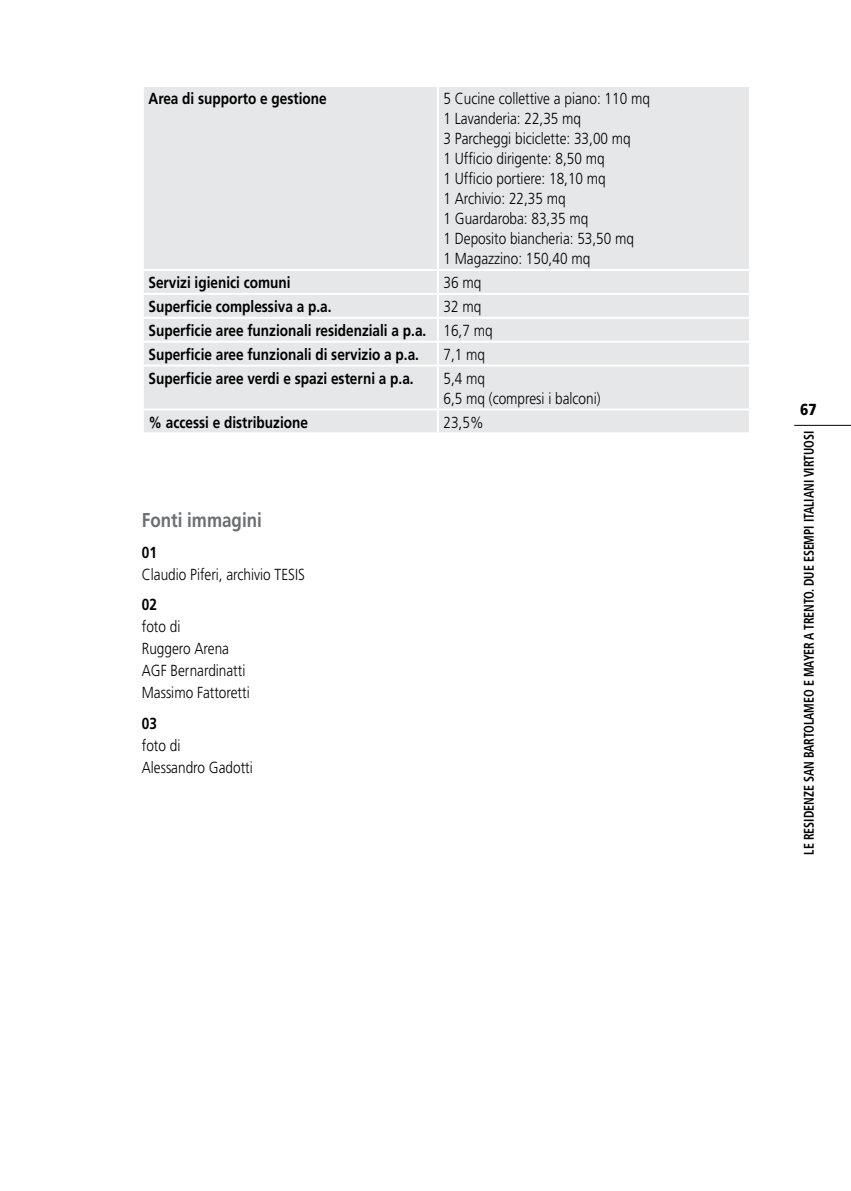
<style>
.page{position:relative;width:851px;height:1191px;background:#fff}
.page>*{position:absolute;margin:0;border:0;box-sizing:border-box;transform-origin:0 0}
.t1{font:700 20px "Frutiger";color:#6d6e71;scale:.85 1}
.t2{font:300 16px/20px "Frutiger";color:#000;scale:.85 1}
.t3{font:700 16px/23.8px "Frutiger";color:#000;scale:.85 1}
.t4{font:900 16px "Frutiger";color:#000;scale:.85 1}
.t5{font:700 condensed 14px "Frutiger";color:#000;scale:.85 1}
.s1{font-weight:300}
</style>
<div class="page">
<hr style="left:794px;top:425px;width:56px;height:1px;background:#000">
<div style="left:144px;top:87px;width:604px;height:345px;background:#e6e7e8"></div>
<hr style="left:437px;top:87px;width:2px;height:182px;background:#fff">
<hr style="left:142px;top:269px;width:296px;height:2px;background:#fff">
<hr style="left:438px;top:269px;width:312px;height:2px;background:#fff">
<hr style="left:437px;top:271px;width:2px;height:22px;background:#fff">
<hr style="left:142px;top:293px;width:296px;height:2px;background:#fff">
<hr style="left:438px;top:293px;width:312px;height:2px;background:#fff">
<hr style="left:437px;top:295px;width:2px;height:22px;background:#fff">
<hr style="left:142px;top:317px;width:296px;height:2px;background:#fff">
<hr style="left:438px;top:317px;width:312px;height:2px;background:#fff">
<hr style="left:437px;top:319px;width:2px;height:22px;background:#fff">
<hr style="left:142px;top:341px;width:296px;height:2px;background:#fff">
<hr style="left:438px;top:341px;width:312px;height:2px;background:#fff">
<hr style="left:437px;top:343px;width:2px;height:21px;background:#fff">
<hr style="left:142px;top:364px;width:296px;height:2px;background:#fff">
<hr style="left:438px;top:364px;width:312px;height:2px;background:#fff">
<hr style="left:437px;top:366px;width:2px;height:42px;background:#fff">
<hr style="left:142px;top:408px;width:296px;height:2px;background:#fff">
<hr style="left:438px;top:408px;width:312px;height:2px;background:#fff">
<hr style="left:437px;top:410px;width:2px;height:22px;background:#fff">
<p class="t3" style="left:148px;top:87px;width:211px">Area di supporto e gestione</p>
<p class="t2" style="left:443px;top:89px;width:244px">5 Cucine collettive a piano: 110 mq<br>1 Lavanderia: 22,35 mq<br>3 Parcheggi biciclette: 33,00 mq<br>1 Ufficio dirigente: 8,50 mq<br>1 Ufficio portiere: 18,10 mq<br>1 Archivio: 22,35 mq<br>1 Guardaroba: 83,35 mq<br>1 Deposito biancheria: 53,50 mq<br>1 Magazzino: 150,40 mq</p>
<p class="t3" style="left:148px;top:270px;width:169px">Servizi igienici comuni</p>
<p class="t2" style="left:443px;top:273px;width:46px">36 mq</p>
<p class="t3" style="left:148px;top:294px;width:217px">Superficie complessiva a p.a.</p>
<p class="t3" style="left:148px;top:294px;width:406px;text-indent:295px"><span class="s1">32 mq<br></span>Superficie aree funzionali residenziali a p.a. <span class="s1">16,7 mq<br></span>Superficie aree funzionali di servizio a p.a.</p>
<p class="t2" style="left:443px;top:344px;width:50px">7,1 mq</p>
<p class="t3" style="left:148px;top:366px;width:313px">Superficie aree verdi e spazi esterni a p.a.</p>
<p class="t2" style="left:443px;top:368px;width:186px">5,4 mq<br>6,5 mq (compresi i balconi)</p>
<p class="t3" style="left:148px;top:410px;width:189px">% accessi e distribuzione</p>
<p class="t2" style="left:443px;top:412px;width:49px">23,5%</p>
<p class="t1" style="left:142px;top:509px;width:143px">Fonti immagini</p>
<p class="t3" style="left:142px;top:540px;width:19px">01</p>
<p class="t2" style="left:142px;top:564px;width:193px">Claudio Piferi, archivio TESIS</p>
<p class="t3" style="left:142px;top:593px;width:19px">02</p>
<p class="t2" style="left:142px;top:616px;width:128px;line-height:22px">foto di<br>Ruggero Arena<br>AGF Bernardinatti<br>Massimo Fattoretti</p>
<p class="t3" style="left:142px;top:711px;width:19px">03</p>
<p class="t2" style="left:142px;top:734px;width:132px;line-height:22px">foto di<br>Alessandro Gadotti</p>
<p class="t4" style="left:800px;top:400px;width:21px">67</p>
<p class="t5" style="left:800px;top:854px;width:500px;rotate:-90deg">LE RESIDENZE SAN BARTOLAMEO E MAYER A TRENTO. DUE ESEMPI ITALIANI VIRTUOSI</p>
</div>
